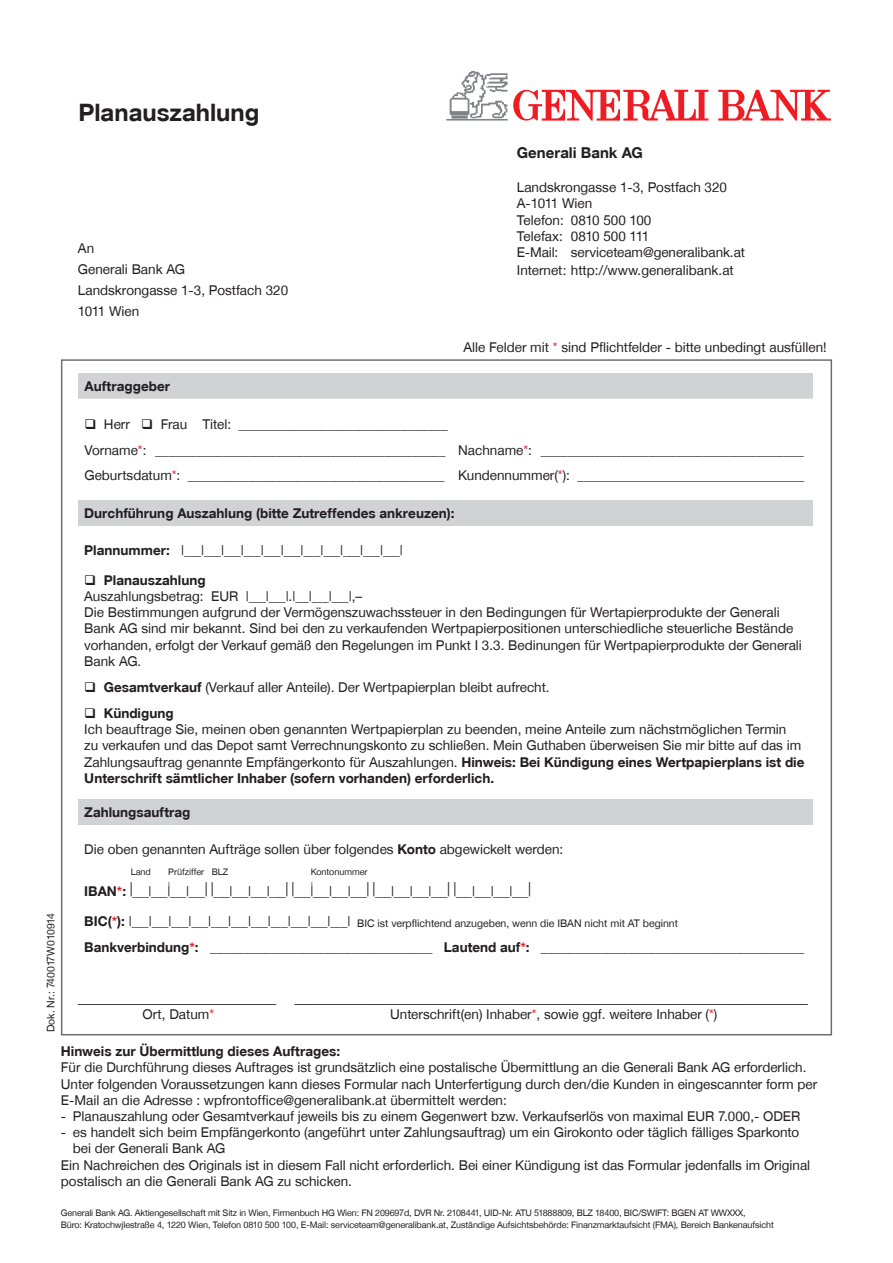
<style>
.page{position:relative;width:893px;height:1263px;background:#fff}
.page>*{position:absolute;margin:0;border:0;box-sizing:border-box;transform-origin:0 0}
.t1{font:24px "Helvetica Fet";color:#231f20}
.t2{font:18px "Times New Roman";color:#231f20}
.t3{font:15px "Helvetica Fet";color:#231f20}
.t4{font:13.5px/16.2px "Helvetica Nor";color:#231f20}
.t5{font:13.5px "Helvetica Fet";color:#231f20}
.t6{font:13.5px "Helvetica Nor";color:#231f20;scale:.5 1}
.t7{font:10.5px "Helvetica Nor";color:#231f20}
.t8{font:9px/12px "Helvetica Nor";letter-spacing:-.01em;color:#231f20}
.s1{color:#ee1d23}
.s2{font-family:"Helvetica Fet"}
.s3{font-family:"Helvetica Fet";color:#ee1d23}
.s4{font-size:18.9px}
</style>
<div class="page">
<div style="left:78px;top:500px;width:735px;height:26px;background:#d1d2d4"></div>
<div style="left:78px;top:373px;width:735px;height:26px;background:#d1d2d4"></div>
<div style="left:78px;top:799px;width:734px;height:26px;background:#d1d2d4"></div>
<svg style="left:446px;top:71px;width:262px;height:50px"></svg>
<svg style="left:718px;top:90px;width:113px;height:31px"></svg>
<h1 class="t1" style="left:78px;top:97px;width:182px">Planauszahlung</h1>
<p class="t4" style="left:78px;top:237px;width:212px;line-height:21px">An<br>Generali Bank AG<br>Landskrongasse 1-3, Postfach 320<br>1011 Wien</p>
<p class="t3" style="left:517px;top:143px;width:128px">Generali Bank AG</p>
<p class="t4" style="left:517px;top:179px;width:230px">Landskrongasse 1-3, Postfach 320<br>A-1011 Wien<br>Telefon: 0810 500 100<br>Telefax: 0810 500 111<br>E-Mail: serviceteam@generalibank.at</p>
<p class="t4" style="left:517px;top:262px;width:218px">Internet: http://www.generalibank.at</p>
<p class="t4" style="left:463px;top:339px;width:365px">Alle Felder mit <span class="s1">*</span> sind Pflichtfelder - bitte unbedingt ausfüllen!</p>
<p class="t5" style="left:84px;top:378px;width:87px">Auftraggeber</p>
<p class="t4" style="left:84px;top:412px;width:721px;line-height:25.5px">❑ Herr ❑ Frau Titel: _______________________________<br>Vorname<span class="s1">*</span>: ___________________________________________ Nachname<span class="s1">*</span>: _______________________________________<br>Geburtsdatum<span class="s1">*</span>: ______________________________________ Kundennummer(<span class="s1">*</span>): __________________________________</p>
<p class="t7" style="left:44px;top:1032px;width:121px;rotate:-90deg">Dok. Nr.: 740017W010914</p>
<p class="t5" style="left:84px;top:505px;width:372px">Durchführung Auszahlung (bitte Zutreffendes ankreuzen):</p>
<p class="t4" style="left:84px;top:542px;width:320px"><span class="s2">Plannummer:</span> |___|___|___|___|___|___|___|___|___|___|___|</p>
<p class="t5" style="left:84px;top:572px;width:123px">❑ Planauszahlung</p>
<p class="t4" style="left:84px;top:588px;width:719px">Auszahlungsbetrag: EUR |___|___|.|__|___|___|,–<br>Die Bestimmungen aufgrund der Vermögenszuwachssteuer in den Bedingungen für Wertapierprodukte der Generali Bank AG sind mir bekannt. Sind bei den zu verkaufenden Wertpapierpositionen unterschiedliche steuerliche Bestände vorhanden, erfolgt der Verkauf gemäß den Regelungen im Punkt I 3.3. Bedinungen für Wertpapierprodukte der Generali Bank AG.</p>
<p class="t4" style="left:84px;top:679px;width:467px">❑ <span class="s2">Gesamtverkauf</span> (Verkauf aller Anteile). Der Wertpapierplan bleibt aufrecht.</p>
<p class="t5" style="left:84px;top:705px;width:91px">❑ Kündigung</p>
<p class="t4" style="left:84px;top:721px;width:722px">Ich beauftrage Sie, meinen oben genannten Wertpapierplan zu beenden, meine Anteile zum nächstmöglichen Termin<br>zu verkaufen und das Depot samt Verrechnungskonto zu schließen. Mein Guthaben überweisen Sie mir bitte auf das im<br>Zahlungsauftrag genannte Empfängerkonto für Auszahlungen. <span class="s2">Hinweis: Bei Kündigung eines Wertpapierplans ist die</span></p>
<p class="t5" style="left:84px;top:770px;width:411px">Unterschrift sämtlicher Inhaber (sofern vorhanden) erforderlich.</p>
<p class="t5" style="left:84px;top:804px;width:108px">Zahlungsauftrag</p>
<p class="t4" style="left:84px;top:841px;width:480px">Die oben genannten Aufträge sollen über folgendes <span class="s2">Konto</span> abgewickelt werden:</p>
<p class="t6" style="left:84px;top:883px;width:895px"><span class="s2">IBAN</span><span class="s3">*</span><span class="s2">:</span> <span class="s4">|</span>___|___<span class="s4">|</span>___|___<span class="s4">| |</span>___|___|___|___<span class="s4">| |</span>___<span class="s4">|</span>___|___|___<span class="s4">| |</span>___|___|___|___<span class="s4">| |</span>___|___|___|___<span class="s4">|</span></p>
<p class="t4" style="left:84px;top:908px;width:721px;line-height:25.5px"><span class="s2">BIC(</span><span class="s3">*</span><span class="s2">):</span> |___|___|___|___|___|___|___|___|___|___|___|<br><span class="s2">Bankverbindung</span><span class="s3">*</span><span class="s2">:</span> _________________________________ <span class="s2">Lautend auf</span><span class="s3">*</span><span class="s2">:</span> _______________________________________</p>
<p class="t8" style="left:131px;top:866px;width:22px">Land</p>
<p class="t8" style="left:168px;top:866px;width:62px">Prüfziffer BLZ</p>
<p class="t8" style="left:311px;top:866px;width:58px">Kontonummer</p>
<p class="t7" style="left:357px;top:917px;width:322px">BIC ist verpflichtend anzugeben, wenn die IBAN nicht mit AT beginnt</p>
<h2 class="t2" style="left:78px;top:983px;width:199px">______________________</h2>
<p class="t4" style="left:142px;top:1006px;width:73px">Ort, Datum<span class="s1">*</span></p>
<h2 class="t2" style="left:295px;top:983px;width:514px">_________________________________________________________</h2>
<p class="t4" style="left:390px;top:1006px;width:329px">Unterschrift(en) Inhaber<span class="s1">*</span>, sowie ggf. weitere Inhaber (<span class="s1">*</span>)</p>
<p class="t5" style="left:61px;top:1043px;width:281px">Hinweis zur Übermittlung dieses Auftrages:</p>
<p class="t4" style="left:61px;top:1059px;width:758px">Für die Durchführung dieses Auftrages ist grundsätzlich eine postalische Übermittlung an die Generali Bank AG erforderlich.<br>Unter folgenden Voraussetzungen kann dieses Formular nach Unterfertigung durch den/die Kunden in eingescannter form per<br>E-Mail an die Adresse : wpfrontoffice@generalibank.at übermittelt werden:</p>
<p class="t4" style="left:61px;top:1108px;width:741px">- Planauszahlung oder Gesamtverkauf jeweils bis zu einem Gegenwert bzw. Verkaufserlös von maximal EUR 7.000,- ODER</p>
<p class="t4" style="left:61px;top:1124px;width:740px">- es handelt sich beim Empfängerkonto (angeführt unter Zahlungsauftrag) um ein Girokonto oder täglich fälliges Sparkonto</p>
<p class="t4" style="left:73px;top:1140px;width:154px">bei der Generali Bank AG</p>
<p class="t4" style="left:61px;top:1156px;width:751px">Ein Nachreichen des Originals ist in diesem Fall nicht erforderlich. Bei einer Kündigung ist das Formular jedenfalls im Original</p>
<p class="t4" style="left:61px;top:1173px;width:293px">postalisch an die Generali Bank AG zu schicken.</p>
<p class="t8" style="left:61px;top:1207px;width:714px">Generali Bank AG. Aktiengesellschaft mit Sitz in Wien, Firmenbuch HG Wien: FN 209697d, DVR Nr. 2108441, UID-Nr. ATU 51888809, BLZ 18400, BIC/SWIFT: BGEN AT WWXXX,<br>Büro: Kratochwjlestraße 4, 1220 Wien, Telefon 0810 500 100, E-Mail: serviceteam@generalibank.at, Zuständige Aufsichtsbehörde: Finanzmarktaufsicht (FMA), Bereich Bankenaufsicht</p>
</div>
